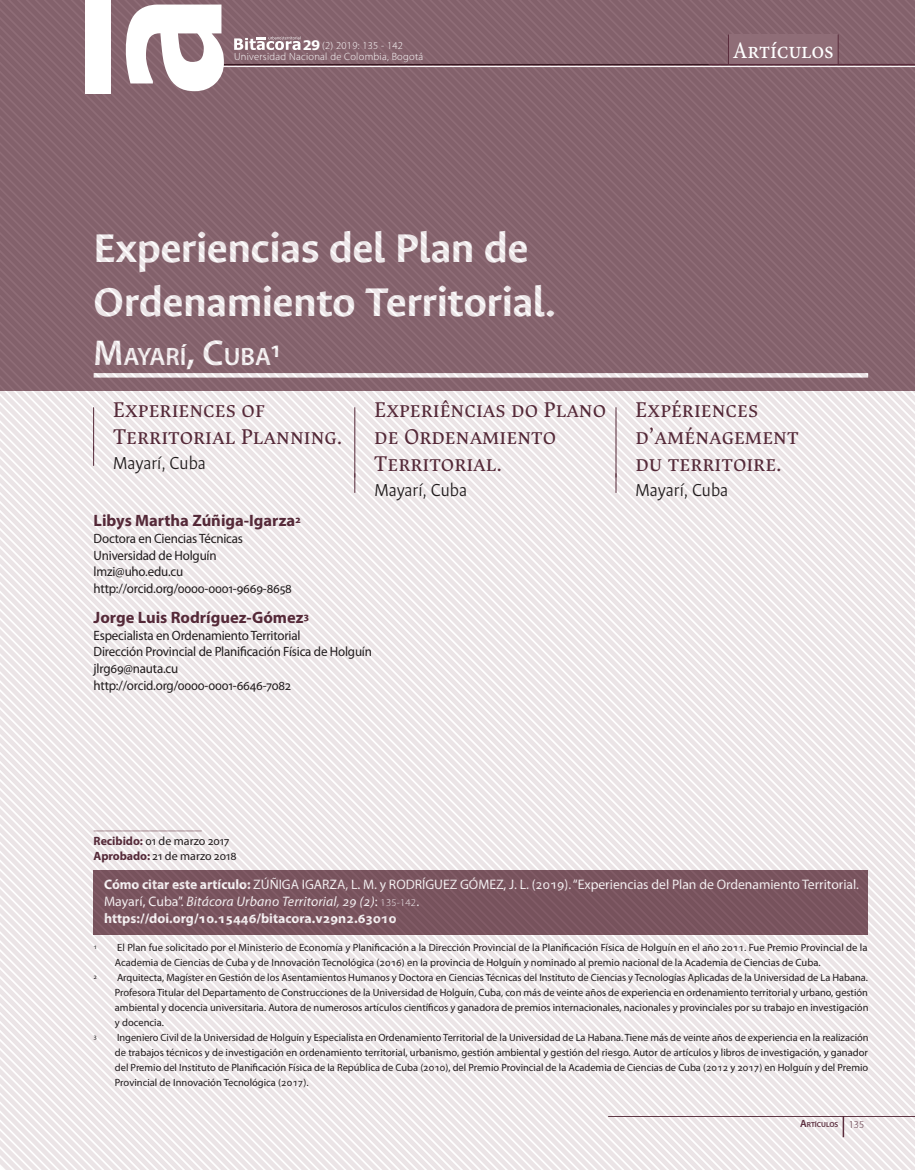
<style>
.page{position:relative;width:915px;height:1170px;background:#fff}
.page>*{position:absolute;margin:0;border:0;box-sizing:border-box;transform-origin:0 0}
.t1{font:700 45px/54px "Ancizar Sans";color:#fff}
.t2{font:600 25.2px "Myriad Pro";color:#fff}
.t3{font:24px/27px "Ancizar Serif";color:#5b2d3d;scale:.96 1}
.t4{font:24px "Minion Pro Cn Capt";letter-spacing:-.01em;color:#fff}
.t5{font:300 19.5px "Ancizar Sans";color:#231f20;scale:.94 1}
.t6{font:700 16.5px "Myriad Pro";color:#5b2d3d}
.t7{font:13.8px/16.8px "Myriad Pro";color:#fff}
.t8{font:13.5px/16.8px "Myriad Pro";letter-spacing:-.015em;color:#231f20;scale:.96 1}
.t9{font:700 13.05px "Verdana";color:#fff}
.t10{font:12px/14.4px "Myriad Pro";color:#231f20}
.t11{font:10.5px/15px "Myriad Pro";color:#231f20;text-align:justify}
.t12{font:300 10.5px/11.2px "Myriad Pro";letter-spacing:.025em;color:#fff}
.t13{font:600 7.35px "Myriad Pro";color:#5b2d3d}
.t14{font:6.9px "Myriad Pro";color:#231f20}
.s1{font-size:36px}
.s2{font-weight:700;color:#5b2d3d}
.s3{font-weight:700}
.s4{font-style:italic}
.s5{font-weight:300;font-size:10.5px}
.s6{font-size:10.5px}
</style>
<div class="page">
<svg style="left:1px;top:390px;width:105px;height:779px"></svg>
<svg style="left:842px;top:1117px;width:1px;height:20px"></svg>
<hr style="left:608px;top:1116px;width:306px;height:1px;background:#5b2d3d">
<div style="left:0;top:0;width:914px;height:332px;background:#83616b"></div>
<div style="left:0;top:325px;width:914px;height:65px;background:#83616b"></div>
<svg style="left:552px;top:373px;width:315px;height:4px"></svg>
<div style="left:544px;top:307px;width:13px;height:13px;border:6px solid #8f6d77;border-radius:50%"></div>
<div style="left:94px;top:870px;width:773px;height:48px;background:#77525c"></div>
<div style="left:94px;top:904px;width:773px;height:30px;background:#77525c"></div>
<svg style="left:89px;top:224px;width:463px;height:865px"></svg>
<hr style="left:615px;top:407px;width:1px;height:70px;background:#5b2d3d">
<svg style="left:615px;top:473px;width:1px;height:20px"></svg>
<div style="left:85px;top:0;width:26px;height:94px;background:#fff"></div>
<svg style="left:126px;top:5px;width:98px;height:86px"></svg>
<svg style="left:234px;top:36px;width:66px;height:14px"></svg>
<hr style="left:217px;top:66px;width:697px;height:1px;background:#fff">
<div style="left:728px;top:34px;width:109px;height:30px;background:#8f6d77"></div>
<hr style="left:728px;top:34px;width:1px;height:30px;background:#5b2d3d">
<hr style="left:837px;top:34px;width:1px;height:30px;background:#5b2d3d">
<hr style="left:708px;top:64px;width:206px;height:1px;background:#5b2d3d">
<p class="t9" style="left:302px;top:36px;width:19px">29</p>
<h3 class="t4" style="left:732px;top:36px;width:102px">Artículos</h3>
<p class="t12" style="left:234px;top:40px;width:191px;text-indent:88px">(2) 2019: 135 - 142<br>Universidad Nacional de Colombia, Bogotá</p>
<h1 class="t1" style="left:94px;top:221px;width:464px">Experiencias del Plan de<br>Ordenamiento Territorial.</h1>
<h2 class="t2" style="left:94px;top:340px;width:188px"><span class="s1">M</span>AYARÍ<span class="s1">, C</span>UBA<sup>1</sup></h2>
<h3 class="t3" style="left:113px;top:396px;width:240px">Experiences of<br>Territorial Planning.</h3>
<h3 class="t5" style="left:113px;top:453px;width:100px">Mayarí, Cuba</h3>
<h3 class="t3" style="left:374px;top:396px;width:243px">Experiências do Plano de Ordenamiento<br>Territorial.</h3>
<h3 class="t5" style="left:374px;top:480px;width:100px">Mayarí, Cuba</h3>
<h3 class="t6" style="left:94px;top:509px;width:209px">Libys Martha Zúñiga-Igarza<sup>2</sup></h3>
<p class="t8" style="left:94px;top:529px;width:208px">Doctora en Ciencias Técnicas<br>Universidad de Holguín lmzi@uho.edu.cu http://orcid.org/0000-0001-9669-8658</p>
<h3 class="t6" style="left:94px;top:606px;width:217px">Jorge Luis Rodríguez-Gómez<sup>3</sup></h3>
<p class="t8" style="left:94px;top:626px;width:291px">Especialista en Ordenamiento Territorial<br>Dirección Provincial de Planificación Física de Holguín jlrg69@nauta.cu http://orcid.org/0000-0001-6646-7082</p>
<h3 class="t3" style="left:635px;top:396px;width:172px">Expériences d’aménagement du territoire.</h3>
<h3 class="t5" style="left:635px;top:480px;width:100px">Mayarí, Cuba</h3>
<p class="t10" style="left:94px;top:833px;width:144px"><span class="s2">Recibido:</span> 01 de marzo 2017<br><span class="s2">Aprobado:</span> 21 de marzo 2018</p>
<p class="t7" style="left:104px;top:876px;width:756px"><span class="s3">Cómo citar este artículo:</span> ZÚÑIGA IGARZA, L. M. y RODRÍGUEZ GÓMEZ, J. L. (2019). “Experiencias del Plan de Ordenamiento Territorial.<br>Mayarí, Cuba”. <span class="s4">Bitácora Urbano Territorial, 29 (2)</span>: <span class="s5">135-142</span>.<br><span class="s3">https://doi.org/10.15446/bitacora.v29n2.63010</span></p>
<p class="t14" style="left:94px;top:941px;width:5px">1</p>
<p class="t11" style="left:115px;top:939px;width:753px">El Plan fue solicitado por el Ministerio de Economía y Planificación a la Dirección Provincial de la Planificación Física de Holguín en el año 2011. Fue Premio Provincial de la<br>Academia de Ciencias de Cuba y de Innovación Tecnológica (2016) en la provincia de Holguín y nominado al premio nacional de la Academia de Ciencias de Cuba.</p>
<p class="t14" style="left:94px;top:971px;width:5px">2</p>
<p class="t11" style="left:115px;top:969px;width:754px">Arquitecta, Magíster en Gestión de los Asentamientos Humanos y Doctora en Ciencias Técnicas del Instituto de Ciencias y Tecnologías Aplicadas de la Universidad de La Habana.<br>Profesora Titular del Departamento de Construcciones de la Universidad de Holguín, Cuba, con más de veinte años de experiencia en ordenamiento territorial y urbano, gestión ambiental y docencia universitaria. Autora de numerosos artículos científicos y ganadora de premios internacionales, nacionales y provinciales por su trabajo en investigación y docencia.</p>
<p class="t14" style="left:94px;top:1031px;width:5px">3</p>
<p class="t11" style="left:115px;top:1029px;width:754px">Ingeniero Civil de la Universidad de Holguín y Especialista en Ordenamiento Territorial de la Universidad de La Habana. Tiene más de veinte años de experiencia en la realización de trabajos técnicos y de investigación en ordenamiento territorial, urbanismo, gestión ambiental y gestión del riesgo. Autor de artículos y libros de investigación, y ganador del Premio del Instituto de Planificación Física de la República de Cuba (2010), del Premio Provincial de la Academia de Ciencias de Cuba (2012 y 2017) en Holguín y del Premio Provincial de Innovación Tecnológica (2017).</p>
<p class="t13" style="left:799px;top:1119px;width:66px"><span class="s6">A</span>RTÍCULOS <span class="s5">135</span></p>
</div>
